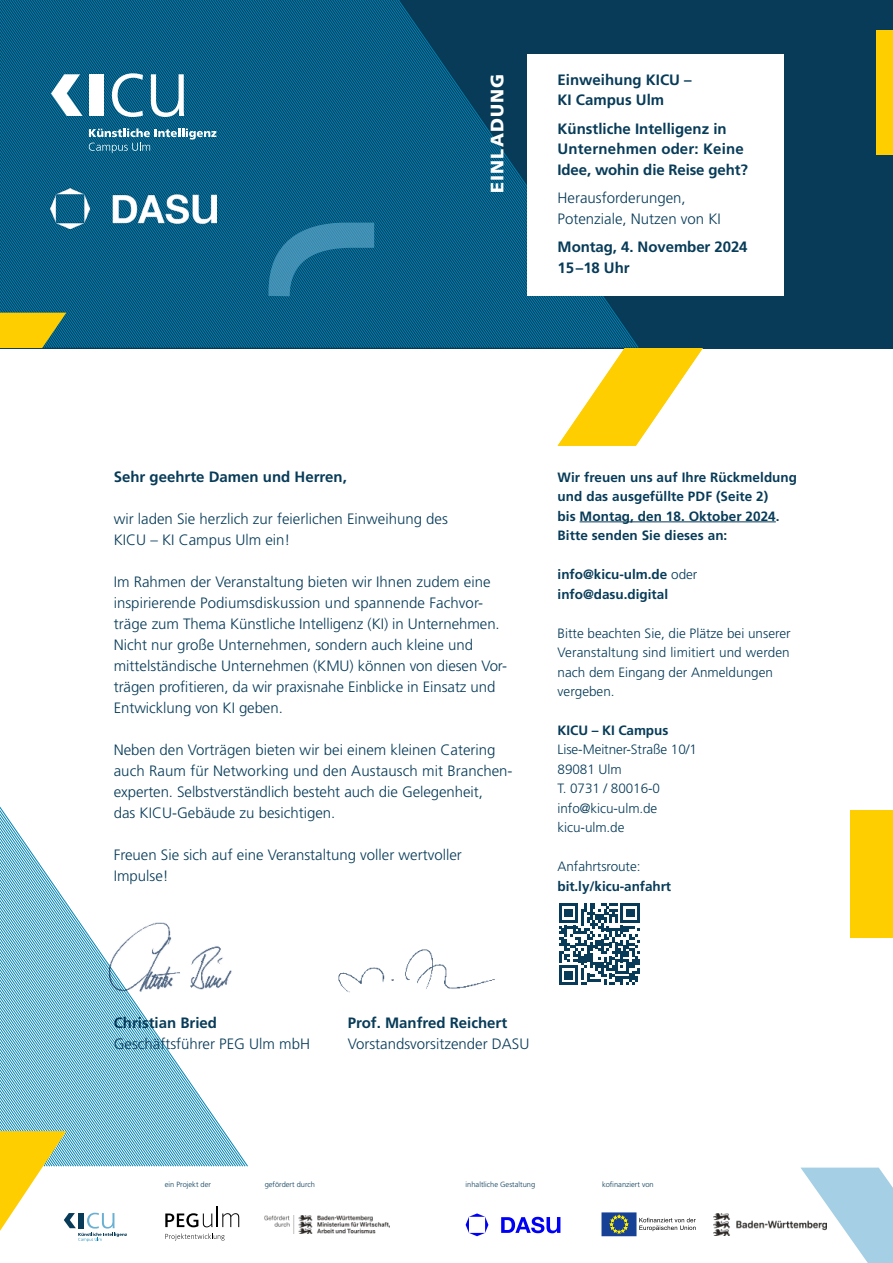
<style>
.page{position:relative;width:893px;height:1263px;background:#fff}
.page>*{position:absolute;margin:0;border:0;box-sizing:border-box;transform-origin:0 0}
.t1{font:900 18px "Frutiger LT Std";letter-spacing:.06em;color:#fff}
.t2{font:300 15px/21px "Frutiger LT Std";color:#073b58}
.t3{font:700 15px/20.2px "Frutiger LT Std";color:#073b58}
.t4{font:300 13.5px/19.5px "Frutiger LT Std";color:#073b58}
.t5{font:700 13.5px/19.5px "Frutiger LT Std";letter-spacing:.005em;color:#073b58}
.t6{font:300 7.5px "Frutiger LT Std";color:#073b58}
.s1{font-weight:300}
</style>
<div class="page">
<svg style="left:127px;top:992px;width:121px;height:175px"></svg>
<svg style="left:466px;top:1213px;width:94px;height:23px"></svg>
<div style="left:602px;top:1213px;width:34px;height:23px;background:#164194"></div>
<svg style="left:610px;top:1215px;width:18px;height:18px"></svg>
<svg style="left:639px;top:1218px;width:57px;height:13px"></svg>
<svg style="left:165px;top:1233px;width:60px;height:8px"></svg>
<svg style="left:165px;top:1206px;width:74px;height:21px"></svg>
<svg style="left:800px;top:1167px;width:93px;height:96px"></svg>
<div style="left:850px;top:810px;width:43px;height:128px;background:#ffce00"></div>
<svg style="left:0;top:806px;width:127px;height:436px"></svg>
<img style="left:265px;top:1215px;width:125px;height:18px">
<img style="left:714px;top:1213px;width:113px;height:22px">
<svg style="left:559px;top:903px;width:81px;height:82px"></svg>
<svg style="left:0;top:0;width:893px;height:348px;background:#074666"></svg>
<svg style="left:274px;top:0;width:365px;height:348px;background:#03587d"></svg>
<div style="left:527px;top:54px;width:256px;height:241px;background:#fff"></div>
<svg style="left:0;top:0;width:216px;height:348px;background:#146887"></svg>
<div style="left:876px;top:30px;width:17px;height:124px;background:#ffce00"></div>
<svg style="left:268px;top:223px;width:106px;height:73px;background:#1c7399"></svg>
<img style="left:51px;top:189px;width:165px;height:39px">
<hr style="left:580px;top:521px;width:196px;height:1px;background:#073b58">
<svg style="left:558px;top:348px;width:145px;height:98px"></svg>
<img style="left:109px;top:917px;width:123px;height:75px">
<img style="left:338px;top:949px;width:157px;height:44px">
<p class="t1" style="left:486px;top:193px;width:121px;rotate:-90deg">EINLADUNG</p>
<p class="t3" style="left:558px;top:70px;width:136px">Einweihung KICU –<br>KI Campus Ulm</p>
<p class="t3" style="left:558px;top:119px;width:192px">Künstliche Intelligenz in<br>Unternehmen oder: Keine<br>Idee, wohin die Reise geht?</p>
<p class="t2" style="left:558px;top:188px;width:165px;line-height:20.2px">Herausforderungen,<br>Potenziale, Nutzen von KI</p>
<p class="t3" style="left:558px;top:237px;width:192px">Montag, 4. November 2024<br>15–18 Uhr</p>
<p class="t3" style="left:114px;top:466px;width:235px">Sehr geehrte Damen und Herren,</p>
<p class="t2" style="left:114px;top:508px;width:336px">wir laden Sie herzlich zur feierlichen Einweihung des<br>KICU – KI Campus Ulm ein!</p>
<p class="t2" style="left:114px;top:571px;width:394px">Im Rahmen der Veranstaltung bieten wir Ihnen zudem eine inspirierende Podiumsdiskussion und spannende Fachvor&shy;träge zum Thema Künstliche Intelligenz (KI) in Unternehmen.<br>Nicht nur große Unternehmen, sondern auch kleine und mittelständische Unternehmen (KMU) können von diesen Vor&shy;trägen profitieren, da wir praxisnahe Einblicke in Einsatz und Entwicklung von KI geben.</p>
<p class="t2" style="left:114px;top:739px;width:399px">Neben den Vorträgen bieten wir bei einem kleinen Catering auch Raum für Networking und den Austausch mit Branchen&shy;experten. Selbstverständlich besteht auch die Gelegenheit,<br>das KICU-Gebäude zu besichtigen.</p>
<p class="t2" style="left:114px;top:844px;width:350px">Freuen Sie sich auf eine Veranstaltung voller wertvoller<br>Impulse!</p>
<p class="t5" style="left:558px;top:467px;width:241px">Wir freuen uns auf Ihre Rückmeldung und das ausgefüllte PDF (Seite 2)<br>bis Montag, den 18. Oktober 2024.<br>Bitte senden Sie dieses an:</p>
<p class="t5" style="left:558px;top:565px;width:141px">info@kicu-ulm.de <span class="s1">oder </span>info@dasu.digital</p>
<p class="t4" style="left:558px;top:623px;width:235px">Bitte beachten Sie, die Plätze bei unserer<br>Veranstaltung sind limitiert und werden nach dem Eingang der Anmeldungen vergeben.</p>
<p class="t5" style="left:558px;top:720px;width:112px">KICU – KI Campus</p>
<p class="t4" style="left:558px;top:740px;width:141px">Lise-Meitner-Straße 10/1<br>89081 Ulm<br>T. 0731 / 80016-0 info@kicu-ulm.de kicu-ulm.de</p>
<p class="t4" style="left:558px;top:857px;width:84px">Anfahrtsroute:</p>
<p class="t5" style="left:558px;top:876px;width:115px">bit.ly/kicu-anfahrt</p>
<p class="t3" style="left:114px;top:1012px;width:105px">Christian Bried</p>
<p class="t3" style="left:348px;top:1012px;width:161px">Prof. Manfred Reichert</p>
<p class="t2" style="left:114px;top:1033px;width:198px">Geschäftsführer PEG Ulm mbH</p>
<p class="t2" style="left:348px;top:1033px;width:183px">Vorstandsvorsitzender DASU</p>
<p class="t6" style="left:165px;top:1180px;width:48px">ein Projekt der</p>
<p class="t6" style="left:265px;top:1180px;width:52px">gefördert durch</p>
<p class="t6" style="left:466px;top:1180px;width:71px">inhaltliche Gestaltung</p>
<p class="t6" style="left:602px;top:1180px;width:53px">kofinanziert von</p>
</div>
